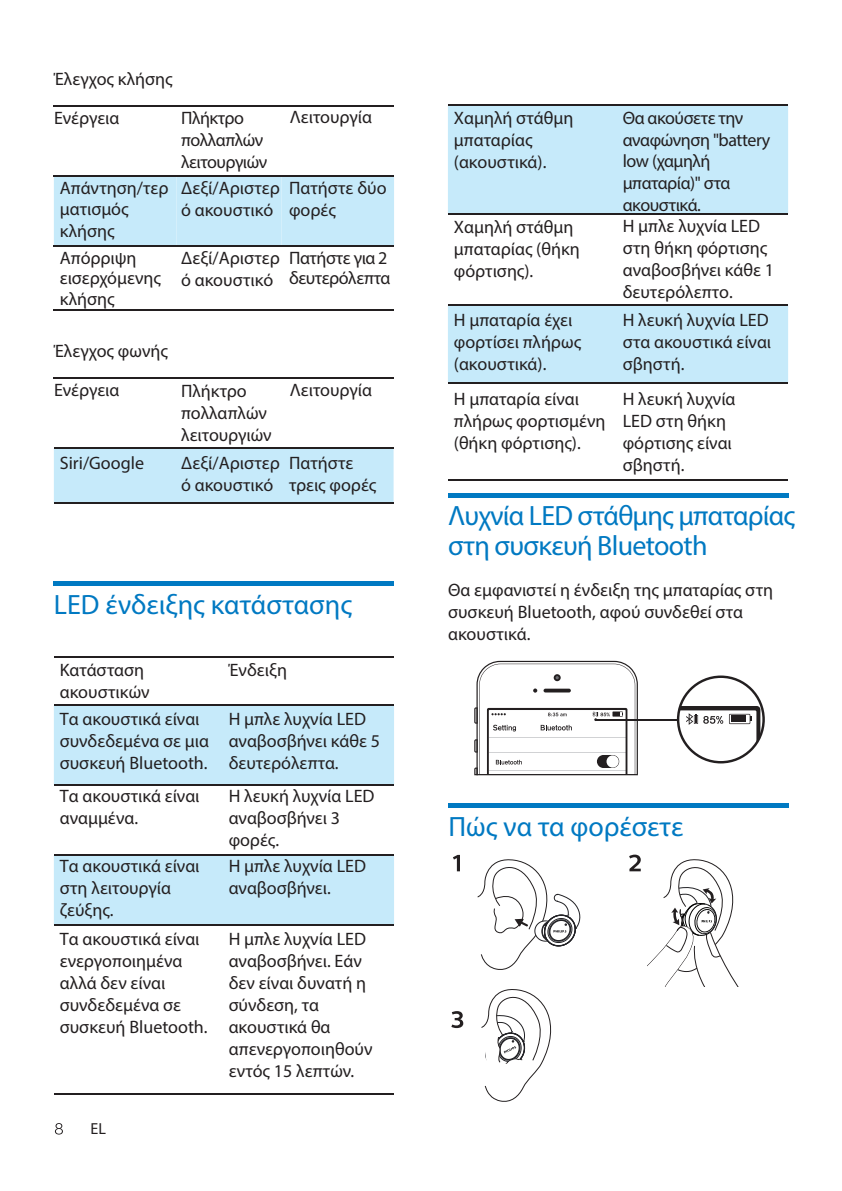
<style>
.page{position:relative;width:842px;height:1191px;background:#fff}
.page>*{position:absolute;margin:0;border:0;box-sizing:border-box;transform-origin:0 0}
.t1{font:28px/30px "Myriad Pro";letter-spacing:-.02em;color:#0079c2}
.t2{font:28px "Myriad Pro";color:#0079c2}
.t3{font:18px/22px "Myriad Pro";color:#231f20}
.t4{font:18px/22px "Myriad Pro";letter-spacing:-.025em;color:#231f20}
.t5{font:16px "Myriad Pro";color:#231f20}
</style>
<div class="page">
<svg style="left:55px;top:1123px;width:8px;height:11px"></svg>
<hr style="left:54px;top:581px;width:340px;height:4px;background:#0079c2">
<div style="left:54px;top:448px;width:340px;height:54px;background:#c6eafa"></div>
<hr style="left:54px;top:447px;width:105px;height:1px;background:#231f20">
<hr style="left:159px;top:447px;width:95px;height:1px;background:#231f20">
<hr style="left:254px;top:447px;width:140px;height:1px;background:#231f20">
<hr style="left:54px;top:502px;width:105px;height:1px;background:#231f20">
<hr style="left:159px;top:502px;width:95px;height:1px;background:#231f20">
<hr style="left:254px;top:502px;width:140px;height:1px;background:#231f20">
<hr style="left:448px;top:493px;width:340px;height:4px;background:#0079c2">
<svg style="left:54px;top:706px;width:340px;height:219px;fill:#c6eafa"></svg>
<hr style="left:54px;top:656px;width:164px;height:1px;background:#231f20">
<hr style="left:218px;top:656px;width:176px;height:1px;background:#231f20">
<hr style="left:54px;top:705px;width:164px;height:1px;background:#231f20">
<hr style="left:218px;top:705px;width:176px;height:1px;background:#231f20">
<hr style="left:54px;top:784px;width:164px;height:1px;background:#231f20">
<hr style="left:218px;top:784px;width:176px;height:1px;background:#231f20">
<hr style="left:54px;top:854px;width:164px;height:1px;background:#231f20">
<hr style="left:218px;top:854px;width:176px;height:1px;background:#231f20">
<hr style="left:54px;top:925px;width:164px;height:1px;background:#231f20">
<hr style="left:218px;top:925px;width:176px;height:1px;background:#231f20">
<svg style="left:448px;top:105px;width:340px;height:277px;fill:#c6eafa"></svg>
<hr style="left:54px;top:1093px;width:164px;height:1px;background:#231f20">
<hr style="left:218px;top:1093px;width:176px;height:1px;background:#231f20">
<hr style="left:448px;top:104px;width:164px;height:1px;background:#231f20">
<hr style="left:612px;top:104px;width:176px;height:1px;background:#231f20">
<hr style="left:448px;top:213px;width:164px;height:1px;background:#231f20">
<hr style="left:612px;top:213px;width:176px;height:1px;background:#231f20">
<hr style="left:448px;top:304px;width:164px;height:1px;background:#231f20">
<hr style="left:612px;top:304px;width:176px;height:1px;background:#231f20">
<hr style="left:448px;top:382px;width:164px;height:1px;background:#231f20">
<hr style="left:612px;top:382px;width:176px;height:1px;background:#231f20">
<hr style="left:448px;top:479px;width:164px;height:1px;background:#231f20">
<hr style="left:612px;top:479px;width:176px;height:1px;background:#231f20">
<svg style="left:677px;top:675px;width:88px;height:88px"></svg>
<svg style="left:474px;top:661px;width:164px;height:114px"></svg>
<hr style="left:596px;top:719px;width:81px;height:1px;background:#231f20">
<hr style="left:448px;top:803px;width:340px;height:4px;background:#0079c2">
<div style="left:54px;top:176px;width:340px;height:69px;background:#c6eafa"></div>
<hr style="left:54px;top:105px;width:132px;height:1px;background:#231f20">
<hr style="left:186px;top:105px;width:94px;height:1px;background:#231f20">
<hr style="left:280px;top:105px;width:114px;height:1px;background:#231f20">
<hr style="left:54px;top:175px;width:132px;height:1px;background:#231f20">
<hr style="left:186px;top:175px;width:94px;height:1px;background:#231f20">
<hr style="left:280px;top:175px;width:114px;height:1px;background:#231f20">
<hr style="left:54px;top:245px;width:132px;height:1px;background:#231f20">
<hr style="left:186px;top:245px;width:94px;height:1px;background:#231f20">
<hr style="left:280px;top:245px;width:114px;height:1px;background:#231f20">
<hr style="left:54px;top:310px;width:132px;height:1px;background:#231f20">
<hr style="left:186px;top:310px;width:94px;height:1px;background:#231f20">
<hr style="left:280px;top:310px;width:114px;height:1px;background:#231f20">
<hr style="left:54px;top:378px;width:132px;height:1px;background:#231f20">
<hr style="left:186px;top:378px;width:94px;height:1px;background:#231f20">
<hr style="left:280px;top:378px;width:114px;height:1px;background:#231f20">
<svg style="left:453px;top:855px;width:7px;height:16px"></svg>
<svg style="left:451px;top:1011px;width:12px;height:17px"></svg>
<svg style="left:477px;top:859px;width:103px;height:111px"></svg>
<svg style="left:629px;top:854px;width:110px;height:133px"></svg>
<svg style="left:481px;top:989px;width:71px;height:113px"></svg>
<p class="t3" style="left:54px;top:68px;width:120px">Έλεγχος κλήσης</p>
<p class="t3" style="left:54px;top:106px;width:67px">Ενέργεια</p>
<p class="t4" style="left:181px;top:107px;width:88px">Πλήκτρο πολλαπλών λειτουργιών</p>
<p class="t3" style="left:290px;top:106px;width:84px">Λειτουργία</p>
<p class="t3" style="left:181px;top:176px;width:100px">Δεξί/Αριστερ ό ακουστικό</p>
<p class="t3" style="left:289px;top:176px;width:99px">Πατήστε δύο φορές</p>
<p class="t3" style="left:60px;top:177px;width:110px">Απάντηση/τερ ματισμός κλήσης</p>
<p class="t3" style="left:60px;top:248px;width:103px;line-height:20px">Απόρριψη εισερχόμενης κλήσης</p>
<p class="t3" style="left:181px;top:247px;width:100px">Δεξί/Αριστερ ό ακουστικό</p>
<p class="t4" style="left:289px;top:248px;width:103px;line-height:20px">Πατήστε για 2 δευτερόλεπτα</p>
<p class="t3" style="left:54px;top:332px;width:116px;line-height:38.8px">Έλεγχος φωνής<br>Ενέργεια</p>
<p class="t3" style="left:60px;top:452px;width:86px">Siri/Google</p>
<p class="t3" style="left:181px;top:379px;width:92px">Πλήκτρο πολλαπλών λειτουργιών</p>
<p class="t3" style="left:290px;top:378px;width:84px">Λειτουργία</p>
<p class="t3" style="left:181px;top:452px;width:100px">Δεξί/Αριστερ ό ακουστικό</p>
<p class="t3" style="left:289px;top:452px;width:89px">Πατήστε τρεις φορές</p>
<h1 class="t2" style="left:54px;top:587px;width:300px">LED ένδειξης κατάστασης</h1>
<p class="t3" style="left:60px;top:659px;width:91px">Κατάσταση ακουστικών</p>
<p class="t3" style="left:228px;top:659px;width:60px">Ένδειξη</p>
<p class="t3" style="left:229px;top:707px;width:153px">Η μπλε λυχνία LED αναβοσβήνει κάθε 5 δευτερόλεπτα.</p>
<p class="t3" style="left:60px;top:707px;width:151px">Τα ακουστικά είναι συνδεδεμένα σε μια συσκευή Bluetooth.</p>
<p class="t3" style="left:60px;top:785px;width:141px">Τα ακουστικά είναι αναμμένα.</p>
<p class="t3" style="left:60px;top:854px;width:141px">Τα ακουστικά είναι στη λειτουργία ζεύξης.</p>
<p class="t3" style="left:60px;top:927px;width:149px">Τα ακουστικά είναι ενεργοποιημένα αλλά δεν είναι συνδεδεμένα σε συσκευή Bluetooth.</p>
<p class="t3" style="left:229px;top:927px;width:145px">Η μπλε λυχνία LED αναβοσβήνει. Εάν δεν είναι δυνατή η σύνδεση, τα ακουστικά θα απενεργοποιηθούν εντός 15 λεπτών.</p>
<p class="t3" style="left:229px;top:785px;width:147px">Η λευκή λυχνία LED αναβοσβήνει 3 φορές.</p>
<p class="t3" style="left:229px;top:854px;width:139px">Η μπλε λυχνία LED αναβοσβήνει.</p>
<p class="t5" style="left:91px;top:1119px;width:17px">EL</p>
<p class="t3" style="left:454px;top:107px;width:121px">Χαμηλή στάθμη μπαταρίας (ακουστικά).</p>
<p class="t3" style="left:623px;top:107px;width:153px">Θα ακούσετε την αναφώνηση "battery low (χαμηλή μπαταρία)" στα ακουστικά.<br>Η μπλε λυχνία LED στη θήκη φόρτισης αναβοσβήνει κάθε 1 δευτερόλεπτο.</p>
<p class="t3" style="left:454px;top:216px;width:127px">Χαμηλή στάθμη μπαταρίας (θήκη φόρτισης).</p>
<p class="t3" style="left:454px;top:308px;width:129px">Η μπαταρία έχει φορτίσει πλήρως (ακουστικά).</p>
<p class="t3" style="left:623px;top:308px;width:150px">Η λευκή λυχνία LED στα ακουστικά είναι σβηστή.</p>
<p class="t3" style="left:454px;top:388px;width:153px">Η μπαταρία είναι πλήρως φορτισμένη (θήκη φόρτισης).</p>
<p class="t3" style="left:623px;top:388px;width:114px">Η λευκή λυχνία<br>LED στη θήκη φόρτισης είναι σβηστή.</p>
<h1 class="t1" style="left:448px;top:500px;width:348px">Λυχνία LED στάθμης μπαταρίας στη συσκευή Bluetooth</h1>
<p class="t3" style="left:448px;top:579px;width:326px">Θα εμφανιστεί η ένδειξη της μπαταρίας στη συσκευή Bluetooth, αφού συνδεθεί στα ακουστικά.</p>
<h1 class="t2" style="left:449px;top:809px;width:236px">Πώς να τα φορέσετε</h1>
</div>
